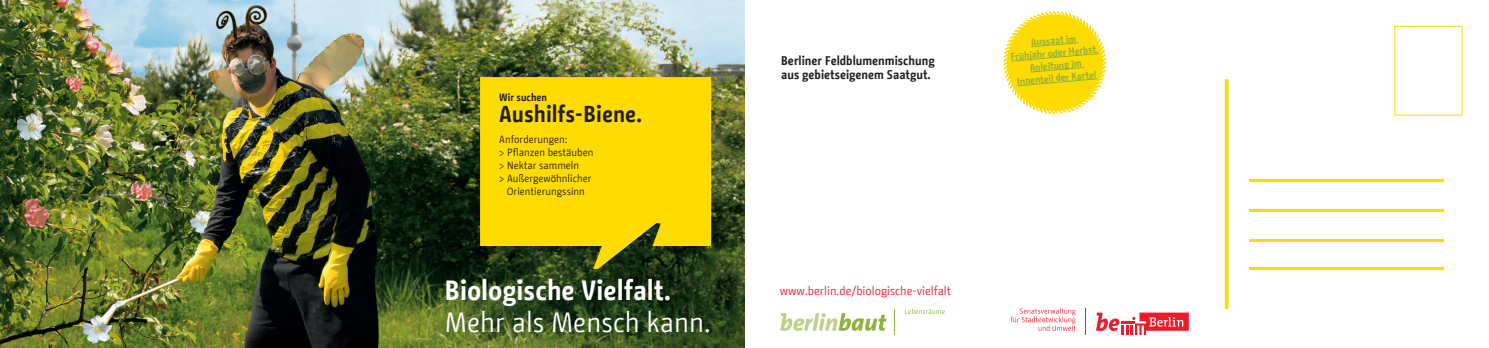
<style>
.page{position:relative;width:1489px;height:348px;background:#fff}
.page>*{position:absolute;margin:0;border:0;box-sizing:border-box;transform-origin:0 0}
.t1{font:700 27.62px "BMF Change";color:#fff}
.t2{font:27.62px "BMF Change";color:#fff}
.t3{font:700 23px "BMF Change";color:#231f20}
.t4{font:700 12.5px/13.8px "BMF Change";color:#231f20}
.t5{font:12px "BMF Change";color:#ee1b2d}
.t6{font:10.38px "BMF Change";color:#231f20}
.t7{font:700 10.38px "BMF Change";color:#231f20}
.t8{font:700 10px/12.5px "BMF Change";color:#8eb33e;text-align:center}
</style>
<div class="page">
<img style="left:0;top:0;width:744px;height:347px">
<svg style="left:1096px;top:312px;width:92px;height:22px"></svg>
<svg style="left:1085px;top:308px;width:1px;height:26px"></svg>
<svg style="left:1010px;top:308px;width:65px;height:22px"></svg>
<hr style="left:1249px;top:239px;width:194px;height:2px;background:#ffdc01">
<hr style="left:1249px;top:209px;width:194px;height:2px;background:#ffdc01">
<hr style="left:1249px;top:179px;width:194px;height:2px;background:#ffdc01">
<hr style="left:1249px;top:267px;width:194px;height:2px;background:#ffdc01">
<svg style="left:480px;top:77px;width:231px;height:191px;background:#e4c703"></svg>
<svg style="left:1003px;top:11px;width:104px;height:104px"></svg>
<svg style="left:1224px;top:79px;width:4px;height:229px"></svg>
<svg style="left:905px;top:308px;width:39px;height:5px"></svg>
<svg style="left:894px;top:309px;width:1px;height:25px"></svg>
<svg style="left:780px;top:313px;width:106px;height:17px"></svg>
<p class="t7" style="left:499px;top:89px;width:49px">Wir suchen</p>
<h2 class="t3" style="left:499px;top:97px;width:145px">Aushilfs-Biene.</h2>
<p class="t6" style="left:499px;top:131px;width:70px">Anforderungen:</p>
<p class="t6" style="left:499px;top:144px;width:96px">&gt; Pflanzen bestäuben</p>
<p class="t6" style="left:499px;top:157px;width:81px">&gt; Nektar sammeln</p>
<p class="t6" style="left:499px;top:170px;width:94px">&gt; Außergewöhnlicher</p>
<p class="t6" style="left:506px;top:183px;width:80px">Orientierungssinn</p>
<h1 class="t1" style="left:445px;top:270px;width:228px">Biologische Vielfalt.</h1>
<h1 class="t2" style="left:445px;top:302px;width:267px">Mehr als Mensch kann.</h1>
<p class="t4" style="left:781px;top:54px;width:155px">Berliner Feldblumenmischung aus gebietseigenem Saatgut.</p>
<p class="t8" style="left:1009px;top:38px;width:90px;rotate:-5deg">Aussaat im<br>Frühjahr oder Herbst.<br>Anleitung im<br>Innenteil der Karte!</p>
<p class="t5" style="left:780px;top:282px;width:172px">www.berlin.de/biologische-vielfalt</p>
</div>
